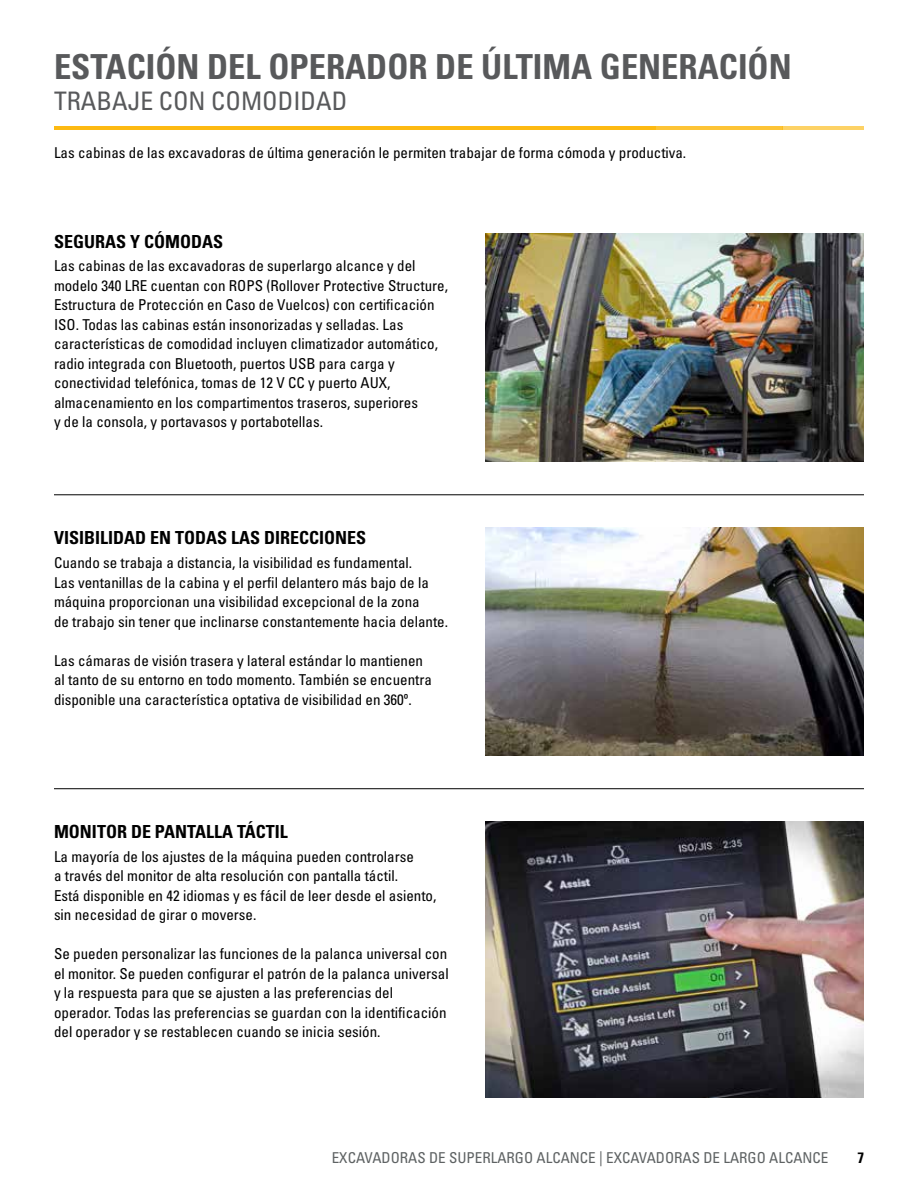
<style>
.page{position:relative;width:918px;height:1188px;background:#fff}
.page>*{position:absolute;margin:0;border:0;box-sizing:border-box;transform-origin:0 0}
.t1{font:34.5px "Univers LTCYR 67 Bold Cond";color:#58595b}
.t2{font:condensed 25.5px "Univers LTCYR 57";color:#58595b}
.t3{font:18px "Univers LTCYR 67 Bold Cond";color:#000}
.t4{font:condensed 15px/19.5px "Univers LTCYR 57";color:#000}
.t5{font:condensed 15px "Univers LTCYR 57";color:#5e6263}
.t6{font:15px "Univers LTCYR 67 Bold Cond";color:#000}
</style>
<div class="page">
<img style="left:485px;top:234px;width:379px;height:228px">
<img style="left:485px;top:528px;width:379px;height:228px">
<hr style="left:54px;top:127px;width:601px;height:3px;background:#fdba12">
<hr style="left:654px;top:127px;width:128px;height:3px;background:#fdba12">
<hr style="left:782px;top:127px;width:82px;height:3px;background:#fdba12">
<img style="left:485px;top:822px;width:379px;height:275px">
<hr style="left:54px;top:495px;width:810px;height:1px;background:#000">
<hr style="left:54px;top:788px;width:810px;height:1px;background:#000">
<h1 class="t1" style="left:54px;top:46px;width:739px">ESTACIÓN DEL OPERADOR DE ÚLTIMA GENERACIÓN</h1>
<h2 class="t2" style="left:54px;top:85px;width:295px">TRABAJE CON COMODIDAD</h2>
<p class="t4" style="left:54px;top:142px;width:634px">Las cabinas de las excavadoras de última generación le permiten trabajar de forma cómoda y productiva.</p>
<p class="t3" style="left:54px;top:231px;width:171px">SEGURAS Y CÓMODAS</p>
<p class="t4" style="left:54px;top:256px;width:396px">Las cabinas de las excavadoras de superlargo alcance y del modelo 340 LRE cuentan con ROPS (Rollover Protective Structure, Estructura de Protección en Caso de Vuelcos) con certificación ISO. Todas las cabinas están insonorizadas y selladas. Las características de comodidad incluyen climatizador automático, radio integrada con Bluetooth, puertos USB para carga y conectividad telefónica, tomas de 12 V CC y puerto AUX, almacenamiento en los compartimentos traseros, superiores<br>y de la consola, y portavasos y portabotellas.</p>
<p class="t3" style="left:54px;top:526px;width:314px">VISIBILIDAD EN TODAS LAS DIRECCIONES</p>
<p class="t4" style="left:54px;top:553px;width:396px">Cuando se trabaja a distancia, la visibilidad es fundamental.<br>Las ventanillas de la cabina y el perfil delantero más bajo de la máquina proporcionan una visibilidad excepcional de la zona<br>de trabajo sin tener que inclinarse constantemente hacia delante.</p>
<p class="t4" style="left:54px;top:650px;width:379px">Las cámaras de visión trasera y lateral estándar lo mantienen al tanto de su entorno en todo momento. También se encuentra disponible una característica optativa de visibilidad en 360º.</p>
<p class="t3" style="left:54px;top:820px;width:235px">MONITOR DE PANTALLA TÁCTIL</p>
<p class="t4" style="left:54px;top:846px;width:384px">La mayoría de los ajustes de la máquina pueden controlarse<br>a través del monitor de alta resolución con pantalla táctil.<br>Está disponible en 42 idiomas y es fácil de leer desde el asiento, sin necesidad de girar o moverse.</p>
<p class="t4" style="left:54px;top:944px;width:396px">Se pueden personalizar las funciones de la palanca universal con el monitor. Se pueden configurar el patrón de la palanca universal y la respuesta para que se ajusten a las preferencias del operador. Todas las preferencias se guardan con la identificación del operador y se restablecen cuando se inicia sesión.</p>
<p class="t5" style="left:332px;top:1148px;width:498px">EXCAVADORAS DE SUPERLARGO ALCANCE | EXCAVADORAS DE LARGO ALCANCE</p>
<p class="t6" style="left:857px;top:1148px;width:8px">7</p>
</div>
